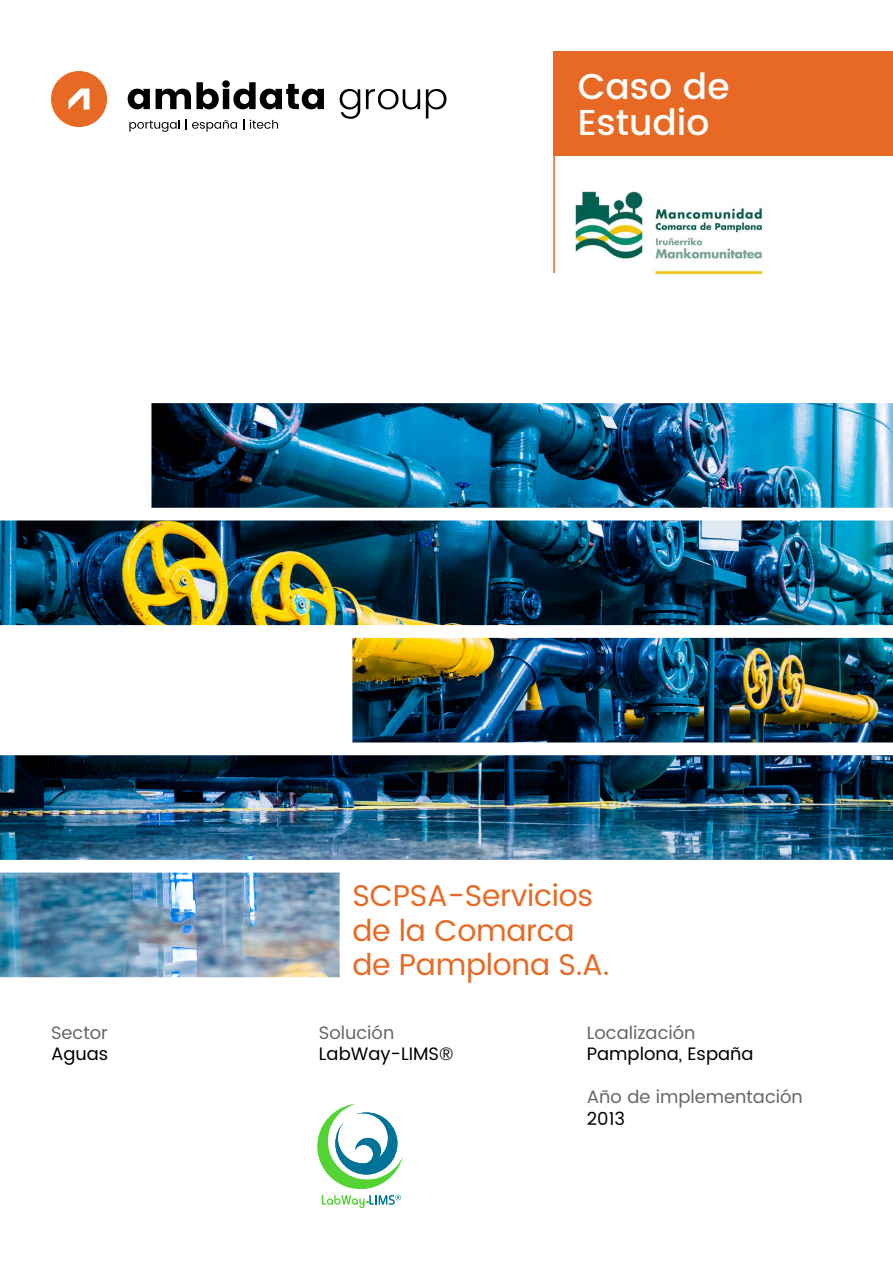
<style>
.page{position:relative;width:893px;height:1263px;background:#fff}
.page>*{position:absolute;margin:0;border:0;box-sizing:border-box;transform-origin:0 0}
.t1{font:500 36px/36px "Poppins";color:#fff}
.t2{font:30px/34.5px "Poppins";letter-spacing:-.01em;color:#e76924}
.t3{font:18px "Poppins";color:#666}
.t4{font:18px "Poppins";color:#000}
</style>
<div class="page">
<svg style="left:128px;top:89px;width:22px;height:20px"></svg>
<svg style="left:156px;top:80px;width:168px;height:29px"></svg>
<svg style="left:340px;top:89px;width:20px;height:30px"></svg>
<svg style="left:366px;top:89px;width:54px;height:20px"></svg>
<svg style="left:426px;top:89px;width:20px;height:29px"></svg>
<svg style="left:129px;top:119px;width:108px;height:13px"></svg>
<svg style="left:250px;top:120px;width:28px;height:9px"></svg>
<svg style="left:51px;top:71px;width:56px;height:56px"></svg>
<div style="left:553px;top:51px;width:340px;height:105px;background:#e76924"></div>
<img style="left:0;top:403px;width:893px;height:574px">
<hr style="left:553px;top:51px;width:2px;height:222px;background:#e76924">
<svg style="left:317px;top:1104px;width:86px;height:85px"></svg>
<svg style="left:322px;top:1195px;width:79px;height:13px"></svg>
<img style="left:575px;top:191px;width:188px;height:84px">
<p class="t1" style="left:578px;top:69px;width:153px">Caso de<br>Estudio</p>
<p class="t3" style="left:51px;top:1019px;width:58px">Sector</p>
<p class="t4" style="left:51px;top:1041px;width:59px">Aguas</p>
<p class="t2" style="left:352px;top:879px;width:259px">SCPSA-Servicios de la Comarca de Pamplona S.A.</p>
<p class="t3" style="left:319px;top:1019px;width:77px">Solución</p>
<p class="t4" style="left:319px;top:1041px;width:136px">LabWay-LIMS®</p>
<p class="t3" style="left:587px;top:1019px;width:110px">Localización</p>
<p class="t4" style="left:587px;top:1041px;width:168px">Pamplona, España</p>
<p class="t3" style="left:587px;top:1084px;width:217px">Año de implementación</p>
<p class="t4" style="left:587px;top:1105px;width:40px">2013</p>
</div>
